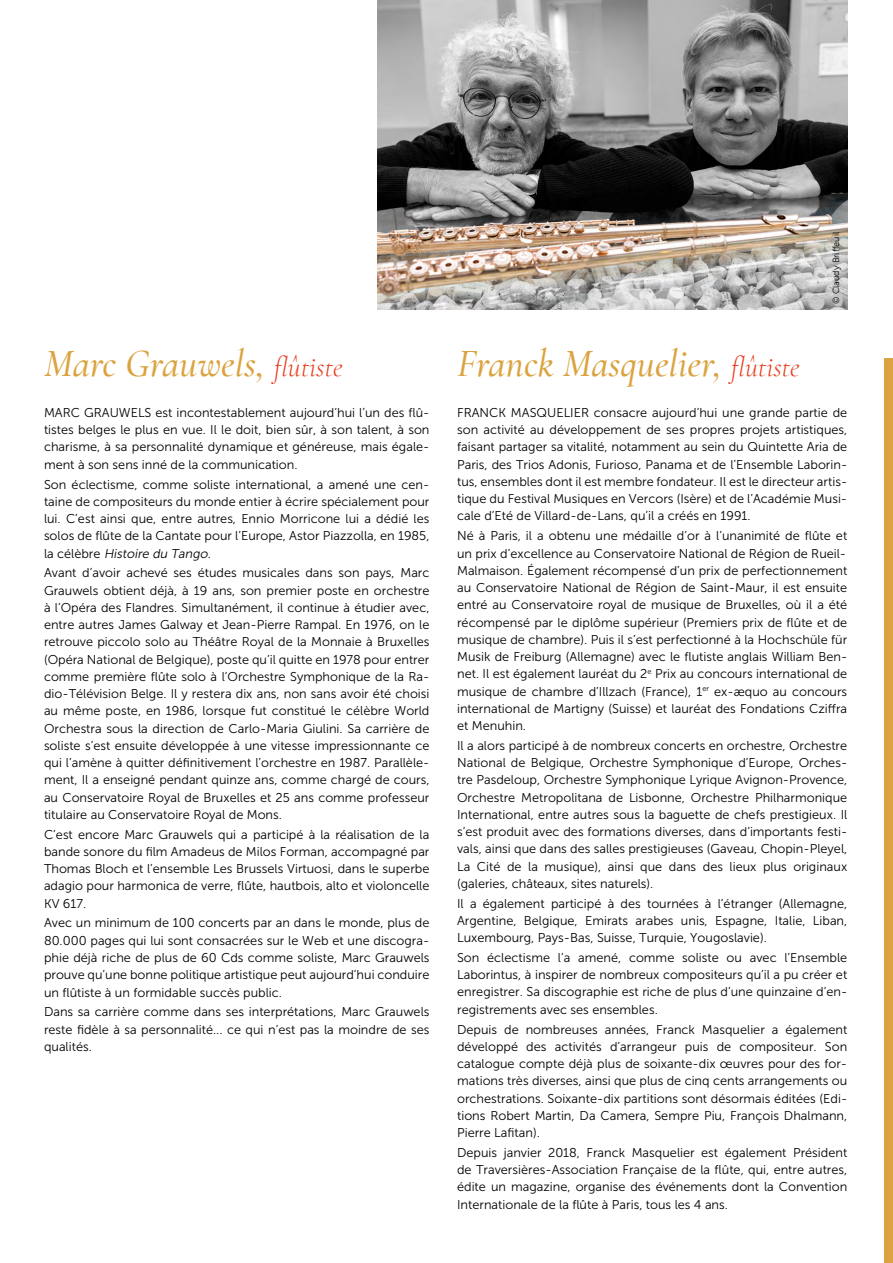
<style>
.page{position:relative;width:893px;height:1263px;background:#fff}
.page>*{position:absolute;margin:0;border:0;box-sizing:border-box;transform-origin:0 0}
.t1{font:italic 500 39px "Cormorant Garamond";color:#dba33f}
.t2{font:12.75px/17.2px "Museo Sans 300";color:#000;text-align:justify}
.t3{font:9px "Museo Sans 300";color:#000}
.s1{font-weight:300;font-size:28.2px;color:#e93818}
.s2{font-style:italic}
</style>
<div class="page">
<div style="left:884px;top:358px;width:9px;height:905px;background:#dba33f"></div>
<img style="left:378px;top:0;width:469px;height:309px">
<h1 class="t1" style="left:44px;top:341px;width:300px">Marc Grauwels, <span class="s1">flûtiste</span></h1>
<h1 class="t1" style="left:457px;top:341px;width:344px">Franck Masquelier, <span class="s1">flûtiste</span></h1>
<p class="t3" style="left:831px;top:304px;width:74px;rotate:-90deg">© Claudy Briffeuil</p>
<p class="t2" style="left:44px;top:404px;width:387px">MARC GRAUWELS est incontestablement aujourd’hui l’un des flû&shy;tistes belges le plus en vue. Il le doit, bien sûr, à son talent, à son charisme, à sa personnalité dynamique et généreuse, mais égale&shy;ment à son sens inné de la communication.</p>
<p class="t2" style="left:44px;top:476px;width:387px">Son éclectisme, comme soliste international, a amené une cen&shy;taine de compositeurs du monde entier à écrire spécialement pour lui. C’est ainsi que, entre autres, Ennio Morricone lui a dédié les solos de flûte de la Cantate pour l’Europe, Astor Piazzolla, en 1985, l a c é l è b re <span class="s2">Histoire du Tango</span>.</p>
<p class="t2" style="left:44px;top:564px;width:387px">Avant d’avoir achevé ses études musicales dans son pays, Marc Grauwels obtient déjà, à 19 ans, son premier poste en orchestre à l’Opéra des Flandres. Simultanément, il continue à étudier avec, entre autres James Galway et Jean-Pierre Rampal. En 1976, on le retrouve piccolo solo au Théâtre Royal de la Monnaie à Bruxelles (Opéra National de Belgique), poste qu’il quitte en 1978 pour entrer comme première flûte solo à l’Orchestre Symphonique de la Ra&shy;dio-Télévision Belge. Il y restera dix ans, non sans avoir été choisi au même poste, en 1986, lorsque fut constitué le célèbre World Orchestra sous la direction de Carlo-Maria Giulini. Sa carrière de soliste s’est ensuite développée à une vitesse impressionnante ce qui l’amène à quitter définitivement l’orchestre en 1987. Parallèle&shy;ment, Il a enseigné pendant quinze ans, comme chargé de cours, au Conservatoire Royal de Bruxelles et 25 ans comme professeur titulaire au Conservatoire Royal de Mons.</p>
<p class="t2" style="left:44px;top:826px;width:387px">C’est encore Marc Grauwels qui a participé à la réalisation de la bande sonore du film Amadeus de Milos Forman, accompagné par Thomas Bloch et l’ensemble Les Brussels Virtuosi, dans le superbe adagio pour harmonica de verre, flûte, hautbois, alto et violoncelle KV 617.</p>
<p class="t2" style="left:44px;top:914px;width:387px">Avec un minimum de 100 concerts par an dans le monde, plus de 80.000 pages qui lui sont consacrées sur le Web et une discogra&shy;phie déjà riche de plus de 60 Cds comme soliste, Marc Grauwels prouve qu’une bonne politique artistique peut aujourd’hui conduire un flûtiste à un formidable succès public.</p>
<p class="t2" style="left:44px;top:1003px;width:387px">Dans sa carrière comme dans ses interprétations, Marc Grauwels reste fidèle à sa personnalité... ce qui n’est pas la moindre de ses qualités.</p>
<p class="t2" style="left:457px;top:404px;width:392px">FRANCK MASQUELIER consacre aujourd’hui une grande partie de son activité au développement de ses propres projets artistiques, faisant partager sa vitalité, notamment au sein du Quintette Aria de Paris, des Trios Adonis, Furioso, Panama et de l’Ensemble Laborin&shy;tus, ensembles dont il est membre fondateur. Il est le directeur artis&shy;tique du Festival Musiques en Vercors (Isère) et de l’Académie Musi&shy;cale d’Eté de Villard-de-Lans, qu’il a créés en 1991.</p>
<p class="t2" style="left:457px;top:527px;width:392px">Né à Paris, il a obtenu une médaille d’or à l’unanimité de flûte et un prix d’excellence au Conservatoire National de Région de Rueil-Malmaison. Également récompensé d’un prix de perfectionnement au Conservatoire National de Région de Saint-Maur, il est ensuite entré au Conservatoire royal de musique de Bruxelles, où il a été récompensé par le diplôme supérieur (Premiers prix de flûte et de musique de chambre). Puis il s’est perfectionné à la Hochschüle für Musik de Freiburg (Allemagne) avec le flutiste anglais William Ben&shy;net. Il est également lauréat du 2<sup>e</sup> Prix au concours international de musique de chambre d’Illzach (France), 1<sup>er</sup> ex-æquo au concours international de Martigny (Suisse) et lauréat des Fondations Cziffra et Menuhin.</p>
<p class="t2" style="left:457px;top:737px;width:392px">Il a alors participé à de nombreux concerts en orchestre, Orchestre National de Belgique, Orchestre Symphonique d’Europe, Orches&shy;tre Pasdeloup, Orchestre Symphonique Lyrique Avignon-Provence, Orchestre Metropolitana de Lisbonne, Orchestre Philharmonique International, entre autres sous la baguette de chefs prestigieux. Il s’est produit avec des formations diverses, dans d’importants festi&shy;vals, ainsi que dans des salles prestigieuses (Gaveau, Chopin-Pleyel, La Cité de la musique), ainsi que dans des lieux plus originaux (galeries, châteaux, sites naturels).</p>
<p class="t2" style="left:457px;top:895px;width:392px">Il a également participé à des tournées à l’étranger (Allemagne, Argentine, Belgique, Emirats arabes unis, Espagne, Italie, Liban, Luxembourg, Pays-Bas, Suisse, Turquie, Yougoslavie).</p>
<p class="t2" style="left:457px;top:949px;width:392px">Son éclectisme l’a amené, comme soliste ou avec l’Ensemble Laborintus, à inspirer de nombreux compositeurs qu’il a pu créer et enregistrer. Sa discographie est riche de plus d’une quinzaine d’en&shy;registrements avec ses ensembles.</p>
<p class="t2" style="left:457px;top:1021px;width:392px">Depuis de nombreuses années, Franck Masquelier a également développé des activités d’arrangeur puis de compositeur. Son catalogue compte déjà plus de soixante-dix œuvres pour des for&shy;mations très diverses, ainsi que plus de cinq cents arrangements ou orchestrations. Soixante-dix partitions sont désormais éditées (Edi&shy;tions Robert Martin, Da Camera, Sempre Piu, François Dhalmann, Pierre Lafitan).</p>
<p class="t2" style="left:457px;top:1144px;width:392px">Depuis janvier 2018, Franck Masquelier est également Président de Traversières-Association Française de la flûte, qui, entre autres, édite un magazine, organise des événements dont la Convention Internationale de la flûte à Paris, tous les 4 ans.</p>
</div>
